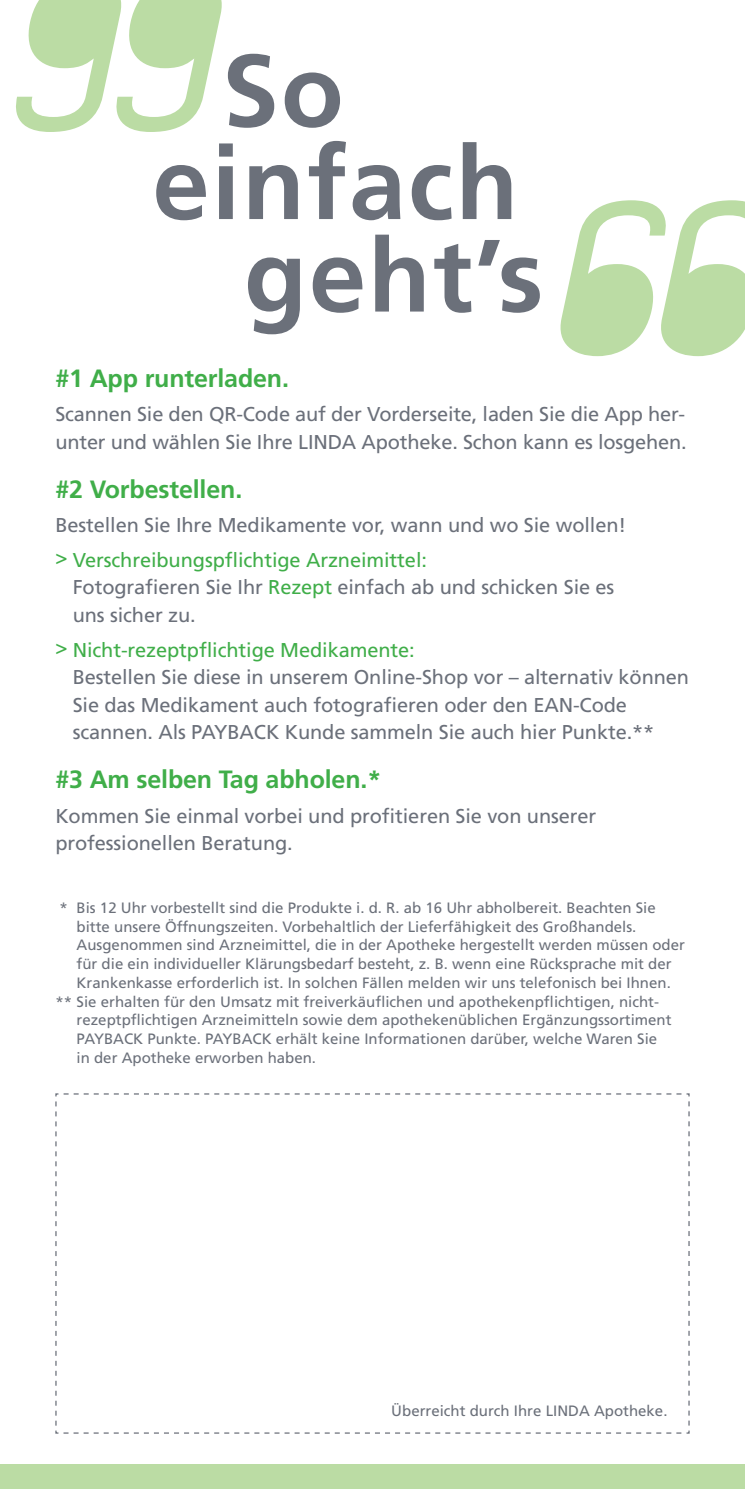
<style>
.page{position:relative;width:745px;height:1489px;background:#fff}
.page>*{position:absolute;margin:0;border:0;box-sizing:border-box;transform-origin:0 0}
.t1{font:700 102.5px "Frutiger LT Pro";letter-spacing:.02em;color:#6b707a}
.t2{font:700 25px "Frutiger LT Pro";letter-spacing:-.005em;color:#40ae49}
.t3{font:20px/27.5px "Frutiger LT Pro";letter-spacing:-.005em;color:#6b707a}
.t4{font:20px "Frutiger LT Pro";letter-spacing:-.005em;color:#40ae49}
.t5{font:15px "Frutiger LT Pro";color:#6b707a}
.s1{color:#40ae49}
</style>
<div class="page">
<div style="left:0;top:1463px;width:744px;height:25px;background:#bbdca4"></div>
<svg style="left:16px;top:0;width:206px;height:132px"></svg>
<svg style="left:560px;top:200px;width:184px;height:156px"></svg>
<svg style="left:55px;top:1093px;width:634px;height:341px"></svg>
<h1 class="t1" style="left:222px;top:30px;width:123px">So</h1>
<h1 class="t1" style="left:152px;top:122px;width:367px">einfach</h1>
<h1 class="t1" style="left:244px;top:215px;width:300px">geht’s</h1>
<h2 class="t2" style="left:55px;top:363px;width:235px">#1 App runterladen.</h2>
<h3 class="t3" style="left:55px;top:401px;width:632px">Scannen Sie den QR-Code auf der Vorderseite, laden Sie die App her&shy;unter und wählen Sie Ihre LINDA Apotheke. Schon kann es losgehen.</h3>
<h2 class="t2" style="left:55px;top:474px;width:188px">#2 Vorbestellen.</h2>
<h3 class="t3" style="left:55px;top:511px;width:572px">Bestellen Sie Ihre Medikamente vor, wann und wo Sie wollen!</h3>
<h3 class="t3" style="left:73px;top:546px;width:543px;text-indent:-17px"><span class="s1">&gt; Verschreibungspflichtige Arzneimittel:<br></span>Fotografieren Sie Ihr <span class="s1">Rezept</span> einfach ab und schicken Sie es uns sicher zu.</h3>
<h3 class="t4" style="left:55px;top:638px;width:360px">&gt; Nicht-rezeptpflichtige Medikamente:</h3>
<h3 class="t3" style="left:73px;top:663px;width:617px">Bestellen Sie diese in unserem Online-Shop vor – alternativ können<br>Sie das Medikament auch fotografieren oder den EAN-Code scannen. Als PAYBACK Kunde sammeln Sie auch hier Punkte.**</h3>
<h2 class="t2" style="left:55px;top:764px;width:327px">#3 Am selben Tag abholen.*</h2>
<h3 class="t3" style="left:55px;top:802px;width:542px">Kommen Sie einmal vorbei und profitieren Sie von unserer professionellen Beratung.</h3>
<p class="t5" style="left:60px;top:898px;width:597px">* Bis 12 Uhr vorbestellt sind die Produkte i. d. R. ab 16 Uhr abholbereit. Beachten Sie</p>
<p class="t5" style="left:77px;top:917px;width:561px">bitte unsere Öffnungszeiten. Vorbehaltlich der Lieferfähigkeit des Großhandels.</p>
<p class="t5" style="left:77px;top:936px;width:609px">Ausgenommen sind Arzneimittel, die in der Apotheke hergestellt werden müssen oder</p>
<p class="t5" style="left:77px;top:955px;width:596px">für die ein individueller Klärungsbedarf besteht, z. B. wenn eine Rücksprache mit der</p>
<p class="t5" style="left:77px;top:973px;width:595px">Krankenkasse erforderlich ist. In solchen Fällen melden wir uns telefonisch bei Ihnen.</p>
<p class="t5" style="left:55px;top:992px;width:605px">** Sie erhalten für den Umsatz mit freiverkäuflichen und apothekenpflichtigen, nicht-</p>
<p class="t5" style="left:77px;top:1011px;width:596px">rezeptpflichtigen Arzneimitteln sowie dem apothekenüblichen Ergänzungssortiment</p>
<p class="t5" style="left:77px;top:1030px;width:582px">PAYBACK Punkte. PAYBACK erhält keine Informationen darüber, welche Waren Sie</p>
<p class="t5" style="left:77px;top:1048px;width:241px">in der Apotheke erworben haben.</p>
<p class="t5" style="left:391px;top:1402px;width:277px">Überreicht durch Ihre LINDA Apotheke.</p>
</div>
